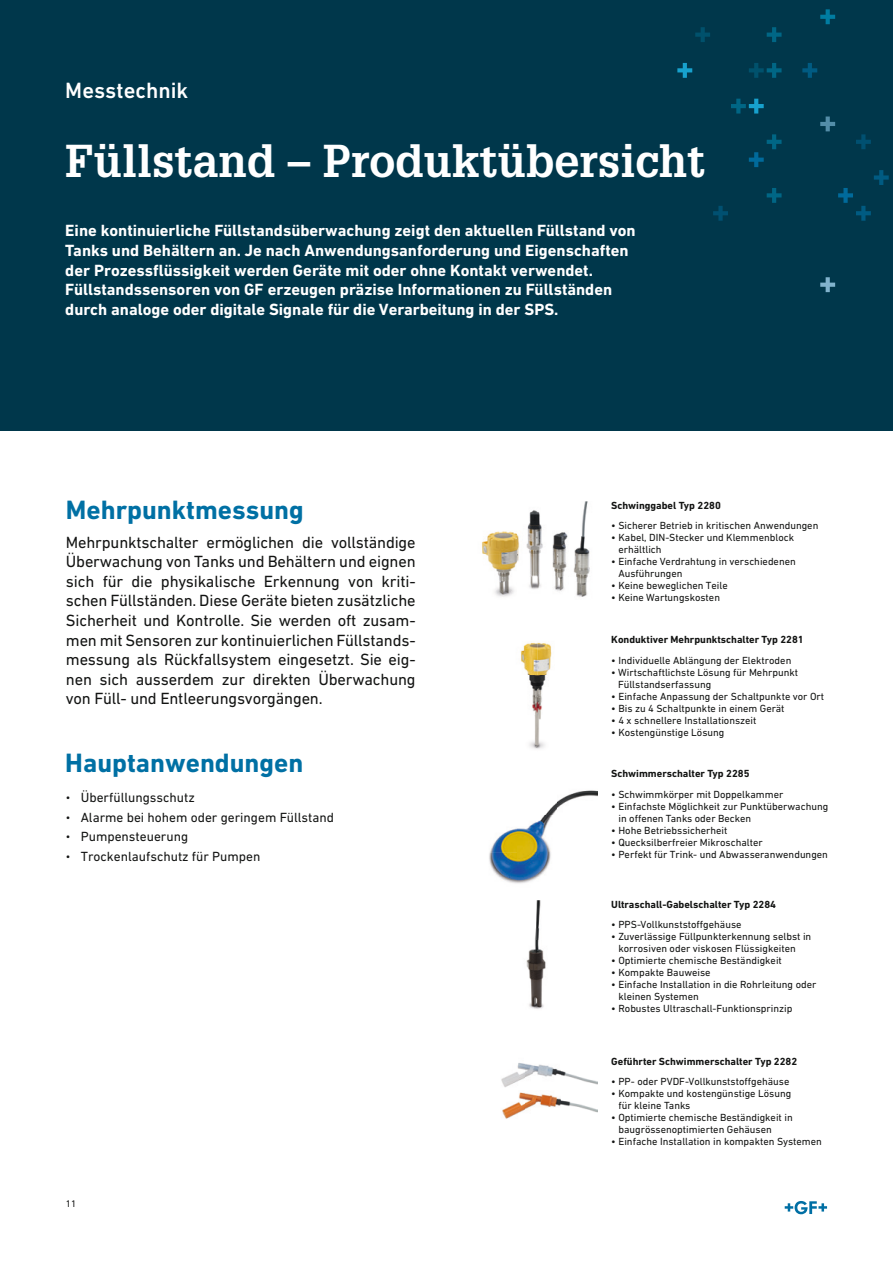
<style>
.page{position:relative;width:893px;height:1263px;background:#fff}
.page>*{position:absolute;margin:0;border:0;box-sizing:border-box;transform-origin:0 0}
.t1{font:700 45px "Glypha LT Pro";color:#fff}
.t2{font:700 27px "DIN Next W1 G";color:#0070a4}
.t3{font:500 22.5px "DIN Next W1 G";color:#fff}
.t4{font:16.5px/19.5px "DIN Next W1 G";letter-spacing:-.01em;color:#131413;text-align:justify}
.t5{font:700 16.5px/19.5px "DIN Next W1 G";color:#fff}
.t6{font:13.5px "DIN Next W1 G";color:#131413}
.t7{font:10.5px/12px "DIN Next W1 G";color:#131413}
.t8{font:700 10.5px "DIN Next W1 G";color:#131413}
.t9{font:9.75px "DIN Next W1 G";color:#131413}
.s1{font-size:10.5px}
</style>
<div class="page">
<div style="left:0;top:0;width:893px;height:430px;background:#00374b"></div>
<svg style="left:820px;top:277px;width:15px;height:15px"></svg>
<svg style="left:820px;top:117px;width:15px;height:14px"></svg>
<svg style="left:749px;top:63px;width:33px;height:15px"></svg>
<svg style="left:677px;top:63px;width:15px;height:15px"></svg>
<svg style="left:820px;top:9px;width:15px;height:15px"></svg>
<svg style="left:731px;top:99px;width:33px;height:15px"></svg>
<svg style="left:767px;top:188px;width:15px;height:15px"></svg>
<svg style="left:767px;top:27px;width:15px;height:15px"></svg>
<svg style="left:695px;top:27px;width:15px;height:15px"></svg>
<svg style="left:713px;top:206px;width:15px;height:15px"></svg>
<svg style="left:838px;top:170px;width:51px;height:51px"></svg>
<svg style="left:749px;top:134px;width:33px;height:33px"></svg>
<svg style="left:856px;top:134px;width:15px;height:15px"></svg>
<svg style="left:802px;top:63px;width:15px;height:15px"></svg>
<img style="left:482px;top:501px;width:108px;height:96px">
<img style="left:520px;top:642px;width:32px;height:107px">
<img style="left:489px;top:790px;width:109px;height:94px">
<img style="left:526px;top:900px;width:20px;height:109px">
<img style="left:501px;top:1063px;width:97px;height:56px">
<svg style="left:785px;top:1201px;width:42px;height:13px"></svg>
<h3 class="t3" style="left:65px;top:77px;width:124px">Messtechnik</h3>
<h1 class="t1" style="left:65px;top:133px;width:642px">Füllstand – Produktübersicht</h1>
<p class="t5" style="left:65px;top:221px;width:572px">Eine kontinuierliche Füllstandsüberwachung zeigt den aktuellen Füllstand von Tanks und Behältern an. Je nach Anwendungsanforderung und Eigenschaften der Prozessflüssigkeit werden Geräte mit oder ohne Kontakt verwendet.<br>Füllstandssensoren von GF erzeugen präzise Informationen zu Füllständen durch analoge oder digitale Signale für die Verarbeitung in der SPS.</p>
<h2 class="t2" style="left:66px;top:494px;width:239px">Mehrpunktmessung</h2>
<p class="t4" style="left:66px;top:532px;width:351px">Mehrpunktschalter ermöglichen die vollständige Überwachung von Tanks und Behältern und eignen sich für die physikalische Erkennung von kriti&shy;schen Füllständen. Diese Geräte bieten zusätzliche Sicherheit und Kontrolle. Sie werden oft zusam&shy;men mit Sensoren zur kontinuierlichen Füllstands&shy;messung als Rückfallsystem eingesetzt. Sie eig&shy;nen sich ausserdem zur direkten Überwachung von Füll- und Entleerungsvorgängen.</p>
<h2 class="t2" style="left:65px;top:747px;width:240px">Hauptanwendungen</h2>
<p class="t6" style="left:66px;top:790px;width:130px"><span class="s1">•</span> Überfüllungsschutz</p>
<p class="t6" style="left:66px;top:809px;width:270px"><span class="s1">•</span> Alarme bei hohem oder geringem Füllstand</p>
<p class="t6" style="left:66px;top:829px;width:124px"><span class="s1">•</span> Pumpensteuerung</p>
<p class="t6" style="left:66px;top:848px;width:196px"><span class="s1">•</span> Trockenlaufschutz für Pumpen</p>
<p class="t9" style="left:66px;top:1197px;width:12px">11</p>
<p class="t8" style="left:611px;top:499px;width:111px">Schwinggabel Typ 2280</p>
<p class="t7" style="left:611px;top:520px;width:209px">• Sicherer Betrieb in kritischen Anwendungen</p>
<p class="t7" style="left:618px;top:532px;width:177px;text-indent:-7px">• Kabel, DIN-Stecker und Klemmenblock erhältlich</p>
<p class="t7" style="left:618px;top:556px;width:179px;text-indent:-7px">• Einfache Verdrahtung in verschiedenen<br>Ausführungen</p>
<p class="t7" style="left:611px;top:580px;width:118px">• Keine beweglichen Teile</p>
<p class="t7" style="left:611px;top:592px;width:110px">• Keine Wartungskosten</p>
<p class="t8" style="left:611px;top:634px;width:194px">Konduktiver Mehrpunktschalter Typ 2281</p>
<p class="t7" style="left:611px;top:654px;width:182px">• Individuelle Ablängung der Elektroden</p>
<p class="t7" style="left:618px;top:666px;width:181px;text-indent:-7px">• Wirtschaftlichste Lösung für Mehrpunkt<br>Füllstandserfassung</p>
<p class="t7" style="left:611px;top:690px;width:214px">• Einfache Anpassung der Schaltpunkte vor Ort</p>
<p class="t7" style="left:611px;top:702px;width:175px">• Bis zu 4 Schaltpunkte in einem Gerät</p>
<p class="t7" style="left:611px;top:714px;width:147px">• 4 x schnellere Installationszeit</p>
<p class="t7" style="left:611px;top:726px;width:115px">• Kostengünstige Lösung</p>
<p class="t8" style="left:611px;top:768px;width:140px">Schwimmerschalter Typ 2285</p>
<p class="t7" style="left:611px;top:788px;width:174px">• Schwimmkörper mit Doppelkammer</p>
<p class="t7" style="left:618px;top:800px;width:211px;text-indent:-7px">• Einfachste Möglichkeit zur Punktüberwachung in offenen Tanks oder Becken</p>
<p class="t7" style="left:611px;top:824px;width:118px">• Hohe Betriebssicherheit</p>
<p class="t7" style="left:611px;top:836px;width:153px">• Quecksilberfreier Mikroschalter</p>
<p class="t7" style="left:611px;top:848px;width:218px">• Perfekt für Trink- und Abwasseranwendungen</p>
<p class="t8" style="left:611px;top:898px;width:166px">Ultraschall-Gabelschalter Typ 2284</p>
<p class="t7" style="left:611px;top:918px;width:132px">• PPS-Vollkunststoffgehäuse</p>
<p class="t7" style="left:618px;top:930px;width:194px;text-indent:-7px">• Zuverlässige Füllpunkterkennung selbst in korrosiven oder viskosen Flüssigkeiten</p>
<p class="t7" style="left:611px;top:954px;width:172px">• Optimierte chemische Beständigkeit</p>
<p class="t7" style="left:611px;top:966px;width:101px">• Kompakte Bauweise</p>
<p class="t7" style="left:618px;top:978px;width:200px;text-indent:-7px">• Einfache Installation in die Rohrleitung oder kleinen Systemen</p>
<p class="t7" style="left:611px;top:1002px;width:183px">• Robustes Ultraschall-Funktionsprinzip</p>
<p class="t8" style="left:611px;top:1055px;width:187px">Geführter Schwimmerschalter Typ 2282</p>
<p class="t7" style="left:611px;top:1075px;width:180px">• PP- oder PVDF-Vollkunststoffgehäuse</p>
<p class="t7" style="left:618px;top:1087px;width:174px;text-indent:-7px">• Kompakte und kostengünstige Lösung für kleine Tanks</p>
<p class="t7" style="left:618px;top:1111px;width:176px;text-indent:-7px">• Optimierte chemische Beständigkeit in baugrössenoptimierten Gehäusen</p>
<p class="t7" style="left:611px;top:1135px;width:212px">• Einfache Installation in kompakten Systemen</p>
</div>
